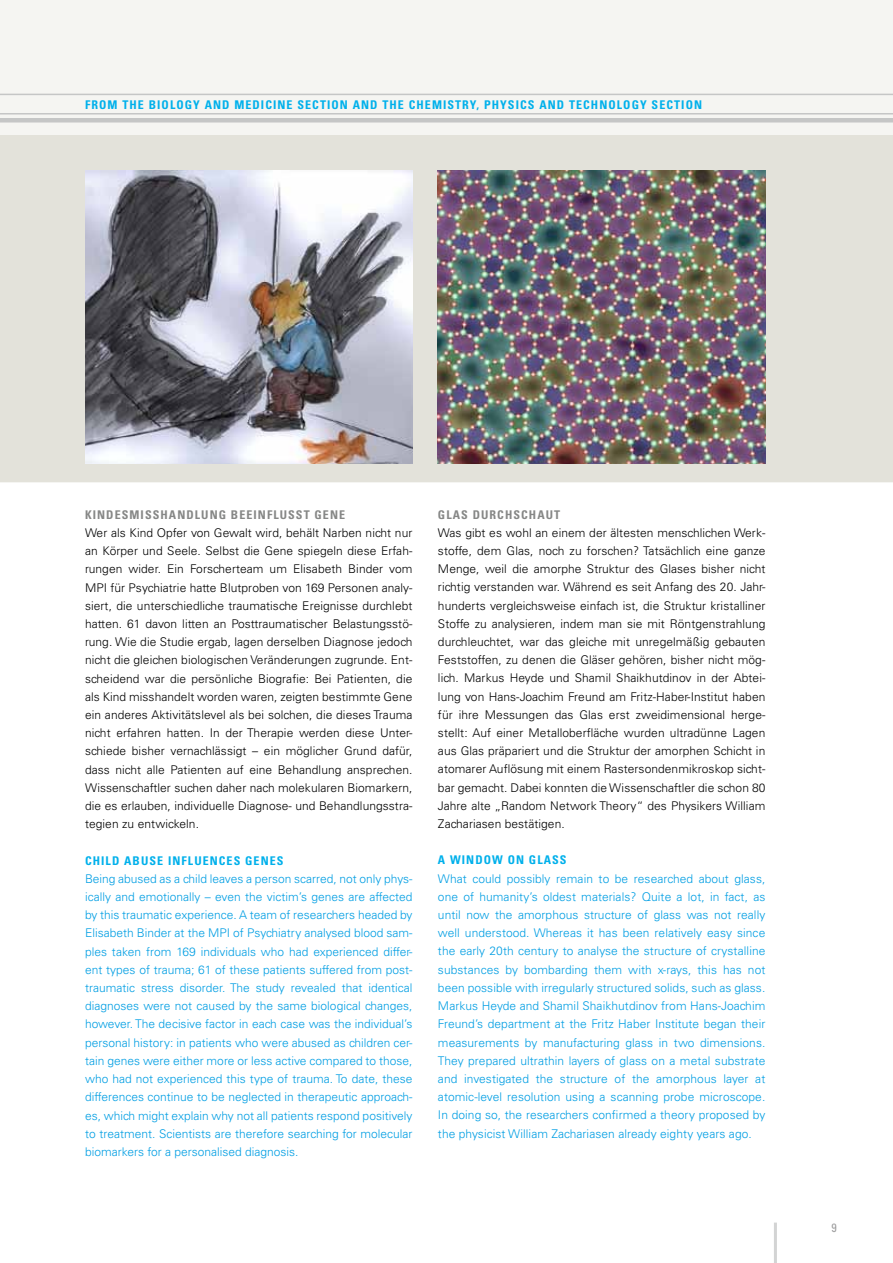
<style>
.page{position:relative;width:893px;height:1263px;background:#fff}
.page>*{position:absolute;margin:0;border:0;box-sizing:border-box;transform-origin:0 0}
.t1{font:300 12px/18.1px "Univers LT";letter-spacing:.005em;color:#000;text-align:justify}
.t2{font:300 12px/18.1px "Univers LT";color:#009ee3;text-align:justify}
.t3{font:700 condensed 12px "Univers LT";letter-spacing:.09em;color:#00b0eb}
.t4{font:700 condensed 12px "Univers LT";letter-spacing:.09em;color:#868786}
.t5{font:condensed 12px "Univers LT";color:#9c9c9d}
</style>
<div class="page">
<div style="left:0;top:0;width:893px;height:482px;background:#f5f5f2"></div>
<div style="left:0;top:136px;width:893px;height:346px;background:#e3e2da"></div>
<hr style="left:0;top:94px;width:893px;height:1px;background:#c5c6c6">
<hr style="left:0;top:113px;width:893px;height:2px;background:#c5c6c6">
<hr style="left:0;top:118px;width:893px;height:4px;background:#c5c6c6">
<hr style="left:774px;top:1222px;width:3px;height:41px;background:#d3d4d4">
<img style="left:85px;top:170px;width:327px;height:294px">
<img style="left:438px;top:170px;width:327px;height:294px">
<p class="t3" style="left:85px;top:97px;width:71px">FROM THE BIO</p>
<p class="t3" style="left:170px;top:97px;width:90px">LOGY AND MEDICIN</p>
<p class="t3" style="left:287px;top:97px;width:34px">E SECTION</p>
<p class="t3" style="left:353px;top:97px;width:240px">AND TH E CH EMISTRY, PHYSICS AND TECHNO</p>
<p class="t3" style="left:617px;top:97px;width:58px">LOGY SECTION</p>
<p class="t4" style="left:85px;top:507px;width:16px">KIND</p>
<p class="t4" style="left:115px;top:507px;width:232px">ESMISSHANDLUNG BEEINFLUSST GENE</p>
<p class="t1" style="left:85px;top:524px;width:329px">Wer als Kind Opfer von Gewalt wird, behält Narben nicht nur an Körper und Seele. Selbst die Gene spiegeln diese Erfah&shy;rungen wider. Ein Forscherteam um Elisabeth Binder vom MPI für Psychiatrie hatte Blutproben von 169 Personen analy&shy;siert, die unterschiedliche traumatische Ereignisse durchlebt hatten. 61 davon litten an Posttraumatischer Belastungsstö&shy;rung. Wie die Studie ergab, lagen derselben Diagnose jedoch nicht die gleichen biologischen Veränderungen zugrunde. Ent&shy;scheidend war die persönliche Biografie: Bei Patienten, die als Kind misshandelt worden waren, zeigten bestimmte Gene ein anderes Aktivitätslevel als bei solchen, die dieses Trauma nicht erfahren hatten. In der Therapie werden diese Unter&shy;schiede bisher vernachlässigt – ein möglicher Grund dafür, dass nicht alle Patienten auf eine Behandlung ansprechen.<br>Wissenschaftler suchen daher nach molekularen Biomarkern, die es erlauben, individuelle Diagnose- und Behandlungsstra&shy;tegien zu entwickeln.</p>
<p class="t3" style="left:85px;top:853px;width:200px">CHILD ABUSE INFLUENCES GENES</p>
<p class="t2" style="left:85px;top:869px;width:329px">Being abused as a child leaves a person scarred, not only phys&shy;ically and emotionally – even the victim’s genes are affected by this traumatic experience. A team of researchers headed by Elisabeth Binder at the MPI of Psychiatry analysed blood sam&shy;ples taken from 169 individuals who had experienced differ&shy;ent types of trauma; 61 of these patients suffered from post&shy;traumatic stress disorder. The study revealed that identical diagnoses were not caused by the same biological changes, however. The decisive factor in each case was the individual’s personal history: in patients who were abused as children cer&shy;tain genes were either more or less active compared to those, who had not experienced this type of trauma. To date, these differences continue to be neglected in therapeutic approach&shy;es, which might explain why not all patients respond positively to treatment. Scientists are therefore searching for molecular biomarkers for a personalised diagnosis.</p>
<p class="t4" style="left:438px;top:507px;width:121px">GLAS DURCHSCHAUT</p>
<p class="t1" style="left:438px;top:523px;width:329px">Was gibt es wohl an einem der ältesten menschlichen Werk&shy;stoffe, dem Glas, noch zu forschen? Tatsächlich eine ganze Menge, weil die amorphe Struktur des Glases bisher nicht richtig verstanden war. Während es seit Anfang des 20. Jahr&shy;hunderts vergleichsweise einfach ist, die Struktur kristalliner Stoffe zu analysieren, indem man sie mit Röntgenstrahlung durchleuchtet, war das gleiche mit unregelmäßig gebauten Feststoffen, zu denen die Gläser gehören, bisher nicht mög&shy;lich. Markus Heyde und Shamil Shaikhutdinov in der Abtei&shy;lung von Hans-Joachim Freund am Fritz-Haber-Institut haben für ihre Messungen das Glas erst zweidimensional herge&shy;stellt: Auf einer Metalloberfläche wurden ultradünne Lagen aus Glas präpariert und die Struktur der amorphen Schicht in atomarer Auflösung mit einem Rastersondenmikroskop sicht&shy;bar gemacht. Dabei konnten die Wissenschaftler die schon 80<br>Jahre alte „Random Network Theory“ des Physikers William Zachariasen bestätigen.</p>
<p class="t3" style="left:438px;top:853px;width:32px">A WINDO</p>
<p class="t3" style="left:492px;top:853px;width:76px">W ON GLASS</p>
<p class="t2" style="left:438px;top:869px;width:329px">What could possibly remain to be researched about glass, one of humanity’s oldest materials? Quite a lot, in fact, as until now the amorphous structure of glass was not really well understood. Whereas it has been relatively easy since the early 20th century to analyse the structure of crystalline substances by bombarding them with x-rays, this has not been possible with irregularly structured solids, such as glass.<br>Markus Heyde and Shamil Shaikhutdinov from Hans-Joachim Freund’s department at the Fritz Haber Institute began their measurements by manufacturing glass in two dimensions.<br>They prepared ultrathin layers of glass on a metal substrate and investigated the structure of the amorphous layer at atomic-level resolution using a scanning probe microscope.<br>In doing so, the researchers confirmed a theory proposed by the physicist William Zachariasen already eighty years ago.</p>
<p class="t5" style="left:831px;top:1220px;width:7px">9</p>
</div>
